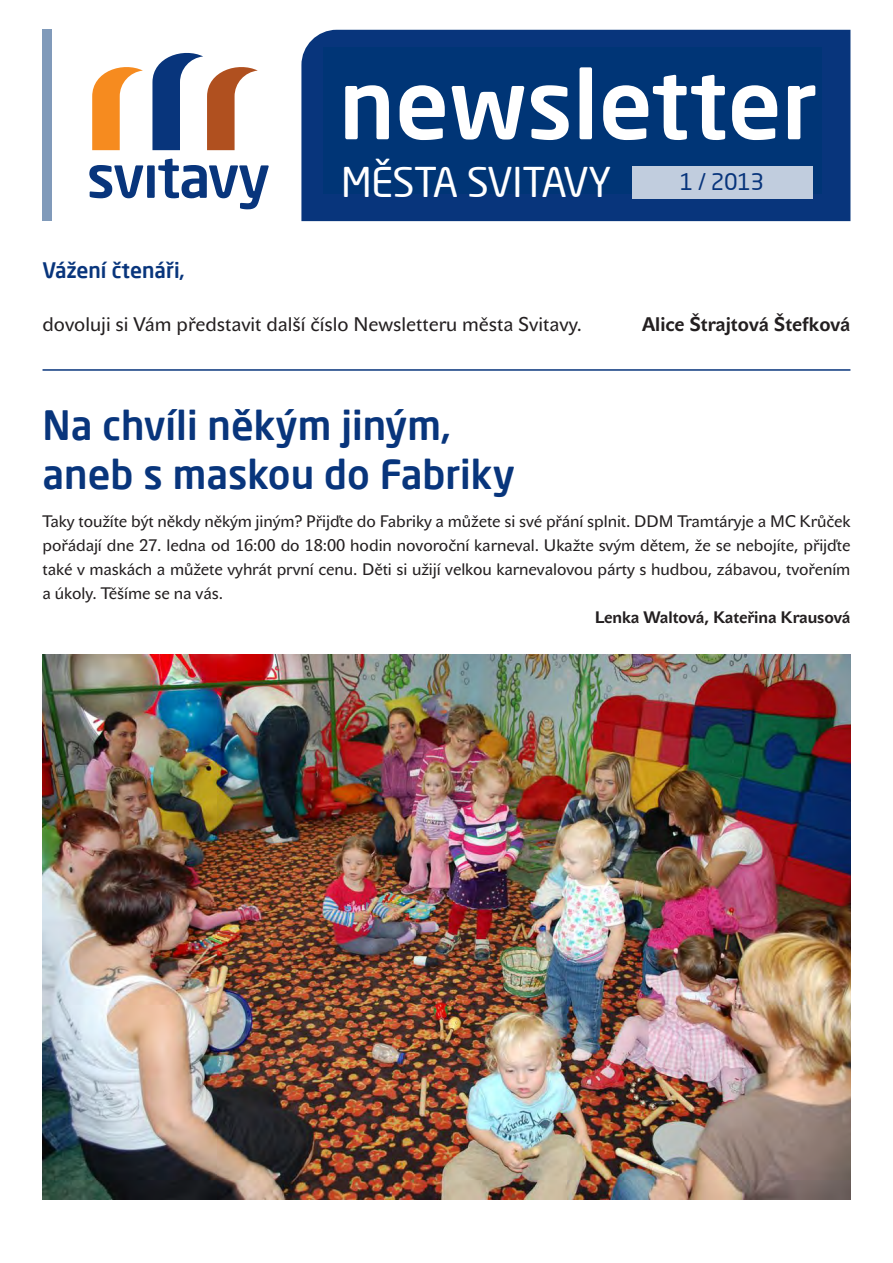
<style>
.page{position:relative;width:893px;height:1263px;background:#fff}
.page>*{position:absolute;margin:0;border:0;box-sizing:border-box;transform-origin:0 0}
.t1{font:500 94.5px "Neo Sans Pro";color:#fff}
.t2{font:40.2px "Neo Sans Pro";letter-spacing:-.02em;color:#fff}
.t3{font:500 39.75px/49.5px "Neo Sans Pro";color:#08357c}
.t4{font:22.65px "Neo Sans Pro";color:#08357c}
.ZÁKLADNÍ_TEXT{font:500 21px "Neo Sans Pro";color:#08357c}
.ZÁKLADNÍ_TEXT-2{font:19.5px "John Sans Text Pro";color:#231f20}
.ZÁKLADNÍ_TEXT-3{font:700 19.5px "John Sans Text Pro";color:#231f20}
.ZÁKLADNÍ_TEXT-4{font:16.5px/24px "John Sans Text Pro";letter-spacing:-.005em;color:#231f20;text-align:justify}
.ZÁKLADNÍ_TEXT-5{font:700 16.5px "John Sans Text Pro";letter-spacing:-.005em;color:#231f20}
</style>
<div class="page">
<div style="left:301px;top:30px;width:549px;height:191px;background:#08357c"></div>
<svg style="left:89px;top:159px;width:180px;height:50px"></svg>
<svg style="left:152px;top:53px;width:106px;height:97px"></svg>
<svg style="left:92px;top:67px;width:51px;height:83px"></svg>
<div style="left:43px;top:30px;width:9px;height:191px;background:#809aba"></div>
<div style="left:323px;top:48px;width:499px;height:146px;background:#003576"></div>
<hr style="left:43px;top:369px;width:807px;height:2px;background:#08357c">
<div style="left:632px;top:166px;width:180px;height:32px;background:#c1cdde"></div>
<img style="left:43px;top:655px;width:807px;height:544px">
<p class="t1" style="left:339px;top:45px;width:480px">newsletter</p>
<p class="t2" style="left:341px;top:158px;width:272px">MĚSTA SVITAVY</p>
<p class="t4" style="left:680px;top:168px;width:86px">1 / 2013</p>
<p class="ZÁKLADNÍ_TEXT" style="left:43px;top:257px;width:144px">Vážení čtenáři,</p>
<p class="ZÁKLADNÍ_TEXT-2" style="left:43px;top:313px;width:541px">dovoluji si Vám představit další číslo Newsletteru města Svitavy.</p>
<p class="ZÁKLADNÍ_TEXT-3" style="left:642px;top:313px;width:210px">Alice Štrajtová Štefková</p>
<p class="t3" style="left:43px;top:399px;width:474px">Na chvíli někým jiným, aneb s maskou do Fabriky</p>
<p class="ZÁKLADNÍ_TEXT-4" style="left:43px;top:509px;width:809px">Taky toužíte být někdy někým jiným? Přijďte do Fabriky a můžete si své přání splnit. DDM Tramtáryje a MC Krůček pořádají dne 27. ledna od 16:00 do 18:00 hodin novoroční karneval. Ukažte svým dětem, že se nebojíte, přijďte také v maskách a můžete vyhrát první cenu. Děti si užijí velkou karnevalovou párty s hudbou, zábavou, tvořením a úkoly. Těšíme se na vás.</p>
<p class="ZÁKLADNÍ_TEXT-5" style="left:595px;top:607px;width:257px">Lenka Waltová, Kateřina Krausová</p>
</div>
